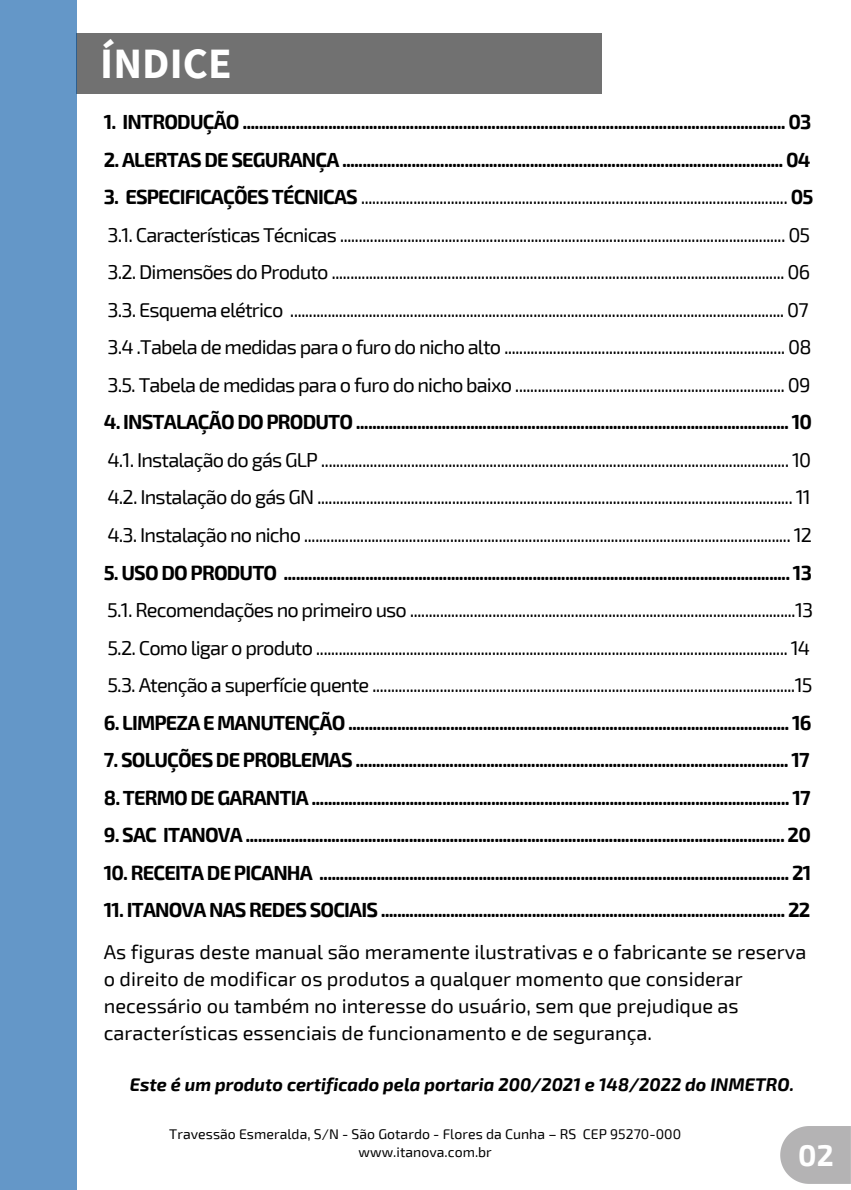
<style>
.page{position:relative;width:851px;height:1190px;background:#fff}
.page>*{position:absolute;margin:0;border:0;box-sizing:border-box;transform-origin:0 0}
.t1{font:700 43.2px "Source Sans Pro";letter-spacing:.005em;color:#fff}
.t2{font:700 29.4px "Exo 2";color:#fff}
.t3{font:20px/37.6px "Exo 2";letter-spacing:-.04em;color:#000}
.t4{font:700 20px "Exo 2";letter-spacing:-.04em;color:#000}
.t5{font:20px/27px "Exo 2";color:#000}
.t6{font:italic 700 18px "Exo 2";color:#000}
.t7{font:14px "Exo 2";letter-spacing:.005em;color:#000}
.s1{font-weight:700}
</style>
<div class="page">
<div style="left:76px;top:33px;width:525px;height:60px;background:#717171"></div>
<div style="left:0;top:0;width:76px;height:1189px;background:#6497c8"></div>
<svg style="left:780px;top:1126px;width:70px;height:57px;background:#bab9ba"></svg>
<h1 class="t1" style="left:100px;top:36px;width:133px">ÍNDICE</h1>
<h3 class="t4" style="left:104px;top:109px;width:709px">1. INTRODUÇÃO ..................................................................................................................................... 03</h3>
<h3 class="t4" style="left:104px;top:147px;width:708px">2. ALERTAS DE SEGURANÇA ............................................................................................................ 04</h3>
<h3 class="t3" style="left:104px;top:177px;width:711px"><span class="s1">3. ESPECIFICAÇÕES TÉCNICAS</span> .................................................................................................................. <span class="s1">05<br></span>3.1. Características Técnicas ....................................................................................................................... 05<br>3.2. Dimensões do Produto ......................................................................................................................... 06<br>3.3. Esquema elétrico .................................................................................................................................... 07<br>3.4 .Tabela de medidas para o furo do nicho alto ........................................................................... 08<br>3.5. Tabela de medidas para o furo do nicho baixo ........................................................................ 09</h3>
<h3 class="t3" style="left:104px;top:402px;width:709px;text-align:justify"><span class="s1">4. INSTALAÇÃO DO PRODUTO .......................................................................................................... 10<br></span>4.1. Instalação do gás GLP ............................................................................................................................. 10<br>4.2. Instalação do gás GN ............................................................................................................................... 11<br>4.3. Instalação no nicho .................................................................................................................................. 12</h3>
<h3 class="t3" style="left:104px;top:552px;width:711px"><span class="s1">5. USO DO PRODUTO ............................................................................................................................ 13<br></span>5.1. Recomendações no primeiro uso .......................................................................................................13<br>5.2. Como ligar o produto .............................................................................................................................. 14<br>5.3. Atenção a superfície quente .................................................................................................................15</h3>
<h3 class="t4" style="left:104px;top:709px;width:709px">6. LIMPEZA E MANUTENÇÃO ............................................................................................................ 16</h3>
<h3 class="t4" style="left:104px;top:747px;width:707px">7. SOLUÇÕES DE PROBLEMAS .......................................................................................................... 17</h3>
<h3 class="t4" style="left:104px;top:784px;width:708px">8. TERMO DE GARANTIA ..................................................................................................................... 17</h3>
<h3 class="t4" style="left:104px;top:822px;width:708px">9. SAC ITANOVA .................................................................................................................................... 20</h3>
<h3 class="t4" style="left:104px;top:859px;width:709px">10. RECEITA DE PICANHA ................................................................................................................... 21</h3>
<h3 class="t4" style="left:104px;top:897px;width:708px">11. ITANOVA NAS REDES SOCIAIS ................................................................................................... 22</h3>
<h2 class="t5" style="left:104px;top:937px;width:704px">As figuras deste manual são meramente ilustrativas e o fabricante se reserva o direito de modificar os produtos a qualquer momento que considerar necessário ou também no interesse do usuário, sem que prejudique as características essenciais de funcionamento e de segurança.</h2>
<p class="t6" style="left:130px;top:1073px;width:665px">Este é um produto certificado pela portaria 200/2021 e 148/2022 do INMETRO.</p>
<p class="t7" style="left:169px;top:1124px;width:513px">Travessão Esmeralda, S/N - São Gotardo - Flores da Cunha – RS CEP 95270-000</p>
<p class="t7" style="left:358px;top:1143px;width:135px">www.itanova.com.br</p>
<p class="t2" style="left:798px;top:1136px;width:37px">02</p>
</div>
